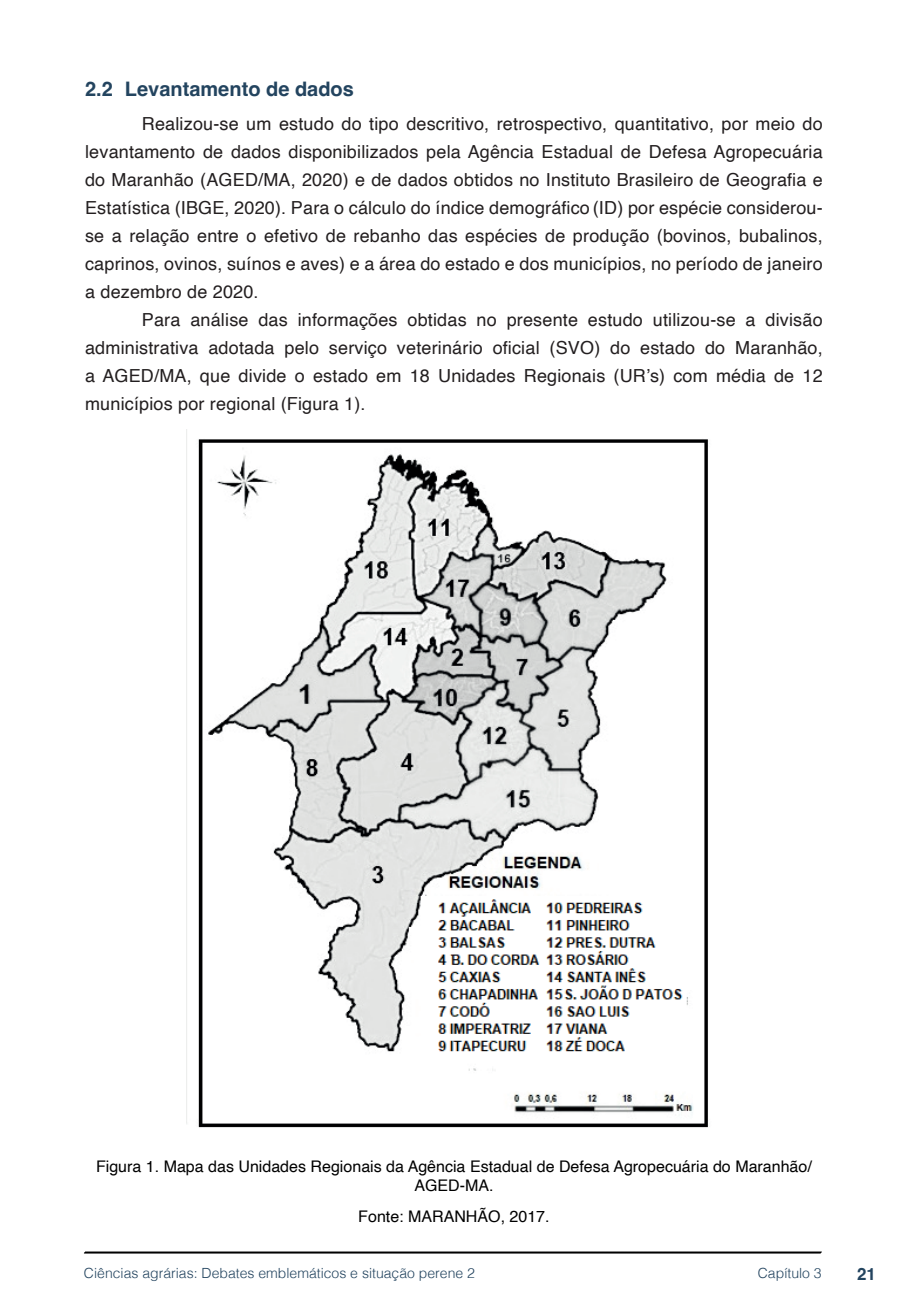
<style>
.page{position:relative;width:908px;height:1304px;background:#fff}
.page>*{position:absolute;margin:0;border:0;box-sizing:border-box;transform-origin:0 0}
.t1{font:700 20px "Helvetica";color:#23445f}
.txt{font:18px/28px "Helvetica";letter-spacing:.01em;color:#231f20;text-align:justify}
.t2{font:700 16.8px "Helvetica";color:#23445f}
.imagens_graf_tab{font:16px/19.2px "Helvetica";color:#000;text-align:center}
.t3{font:300 14px "Helvetica";color:#23445f}
</style>
<div class="page">
<svg style="left:84px;top:1251px;width:737px;height:3px;background:#515151"></svg>
<img style="left:186px;top:430px;width:522px;height:698px">
<p class="t1" style="left:85px;top:77px;width:270px">2.2 Levantamento de dados</p>
<p class="txt" style="left:85px;top:110px;width:738px;text-indent:57px">Realizou-se um estudo do tipo descritivo, retrospectivo, quantitativo, por meio do levantamento de dados disponibilizados pela Agência Estadual de Defesa Agropecuária do Maranhão (AGED/MA, 2020) e de dados obtidos no Instituto Brasileiro de Geografia e Estatística (IBGE, 2020). Para o cálculo do índice demográfico (ID) por espécie considerou&shy;se a relação entre o efetivo de rebanho das espécies de produção (bovinos, bubalinos, caprinos, ovinos, suínos e aves) e a área do estado e dos municípios, no período de janeiro a dezembro de 2020.</p>
<p class="txt" style="left:85px;top:306px;width:738px;text-indent:57px">Para análise das informações obtidas no presente estudo utilizou-se a divisão administrativa adotada pelo serviço veterinário oficial (SVO) do estado do Maranhão, a AGED/MA, que divide o estado em 18 Unidades Regionais (UR’s) com média de 12 municípios por regional (Figura 1).</p>
<p class="imagens_graf_tab" style="left:96px;top:1157px;width:717px">Figura 1. Mapa das Unidades Regionais da Agência Estadual de Defesa Agropecuária do Maranhão/<br>AGED-MA.</p>
<p class="imagens_graf_tab" style="left:358px;top:1207px;width:193px">Fonte: MARANHÃO, 2017.</p>
<p class="t3" style="left:84px;top:1261px;width:392px">Ciências agrárias: Debates emblemáticos e situação perene 2</p>
<p class="t3" style="left:757px;top:1261px;width:65px">Capítulo 3</p>
<p class="t2" style="left:856px;top:1264px;width:20px">21</p>
</div>
